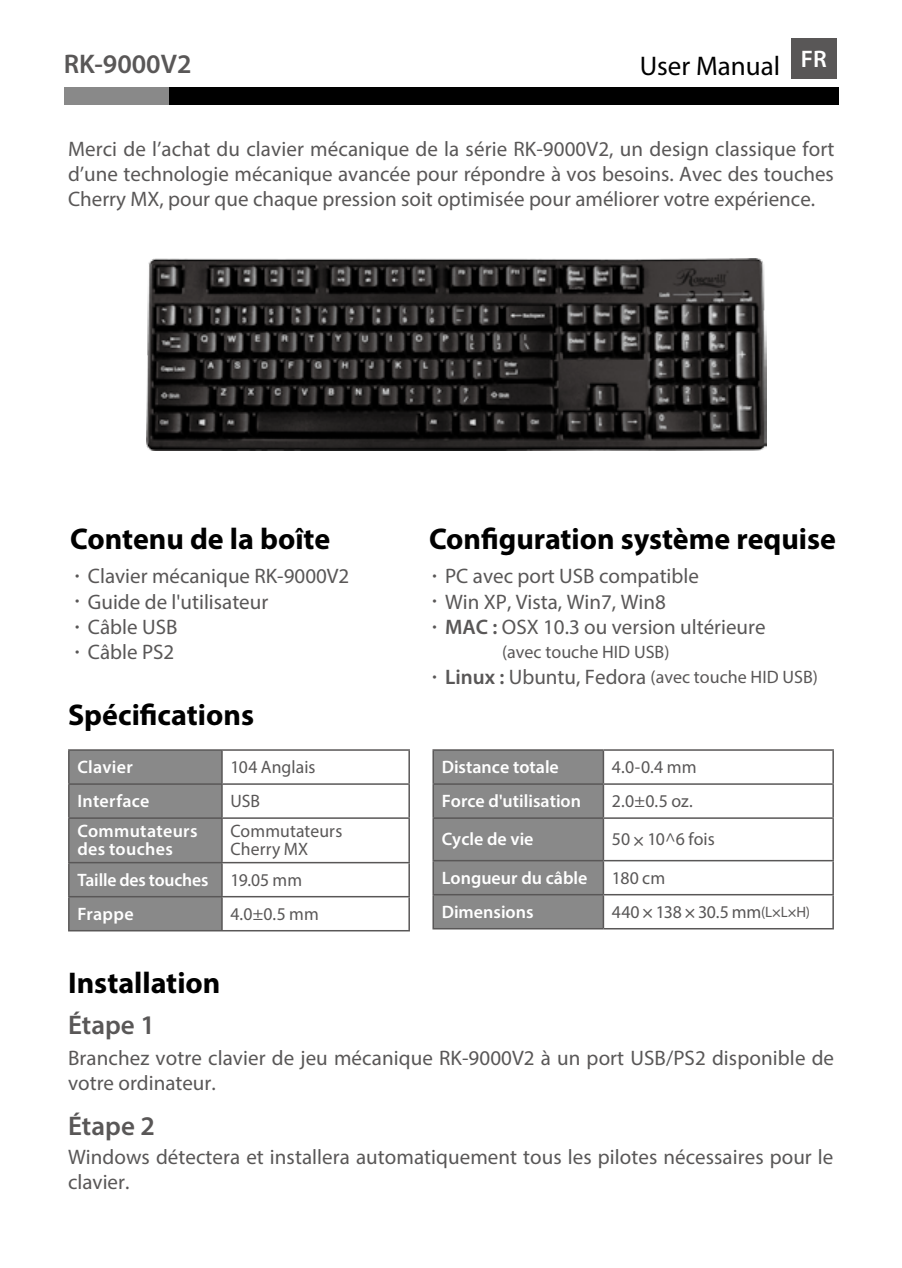
<style>
.page{position:relative;width:902px;height:1268px;background:#fff}
.page>*{position:absolute;margin:0;border:0;box-sizing:border-box;transform-origin:0 0}
.t1{font:700 30px "Myriad Pro";color:#000}
.t2{font:600 27px "Myriad Pro";color:#595757}
.t3{font:27px "Myriad Pro";color:#000}
.t4{font:600 24px "Myriad Pro";color:#fff}
.t5{font:21px/25.2px "Myriad Pro";color:#595757}
.t6{font:18px/18px "Myriad Pro";color:#595757}
.t7{font:600 18px/33.9px "Myriad Pro";color:#fff}
.t8{font:600 18px/18px "Myriad Pro";letter-spacing:.02em;color:#fff}
.s1{font-family:"Adobe Ming Std";font-weight:300}
.s2{font-weight:400;color:#595757}
.s3{font-weight:600}
.s4{font-family:"Adobe Ming Std";font-weight:300;font-size:21px}
.s5{font-weight:600;font-size:21px}
.s6{font-size:21px}
.s7{font-family:"Helvetica"}
.s8{font-size:15px}
.s9{font-family:"Helvetica";font-size:15px}
</style>
<div class="page">
<div style="left:95px;top:87px;width:743px;height:17px;background:#000"></div>
<div style="left:64px;top:87px;width:104px;height:17px;background:#898989"></div>
<div style="left:70px;top:750px;width:151px;height:179px;background:#898989"></div>
<hr style="left:68px;top:749px;width:154px;height:1px;background:#595757">
<hr style="left:68px;top:750px;width:2px;height:33px;background:#595757">
<hr style="left:222px;top:749px;width:188px;height:1px;background:#595757">
<hr style="left:221px;top:750px;width:2px;height:33px;background:#595757">
<hr style="left:408px;top:750px;width:2px;height:33px;background:#595757">
<hr style="left:68px;top:783px;width:154px;height:1px;background:#595757">
<hr style="left:68px;top:784px;width:2px;height:33px;background:#595757">
<hr style="left:222px;top:783px;width:188px;height:1px;background:#595757">
<hr style="left:221px;top:784px;width:2px;height:33px;background:#595757">
<hr style="left:408px;top:784px;width:2px;height:33px;background:#595757">
<hr style="left:68px;top:817px;width:154px;height:1px;background:#595757">
<hr style="left:68px;top:818px;width:2px;height:43px;background:#595757">
<hr style="left:222px;top:817px;width:188px;height:1px;background:#595757">
<hr style="left:221px;top:818px;width:2px;height:43px;background:#595757">
<hr style="left:408px;top:818px;width:2px;height:43px;background:#595757">
<hr style="left:68px;top:861px;width:154px;height:2px;background:#595757">
<hr style="left:68px;top:863px;width:2px;height:32px;background:#595757">
<hr style="left:222px;top:861px;width:188px;height:2px;background:#595757">
<hr style="left:221px;top:863px;width:2px;height:32px;background:#595757">
<hr style="left:408px;top:863px;width:2px;height:32px;background:#595757">
<hr style="left:68px;top:895px;width:154px;height:2px;background:#595757">
<hr style="left:68px;top:897px;width:2px;height:32px;background:#595757">
<hr style="left:222px;top:895px;width:188px;height:2px;background:#595757">
<hr style="left:221px;top:897px;width:2px;height:32px;background:#595757">
<hr style="left:408px;top:897px;width:2px;height:32px;background:#595757">
<hr style="left:68px;top:929px;width:154px;height:2px;background:#595757">
<hr style="left:222px;top:929px;width:188px;height:2px;background:#595757">
<div style="left:434px;top:750px;width:168px;height:177px;background:#898989"></div>
<hr style="left:432px;top:749px;width:171px;height:1px;background:#595757">
<hr style="left:432px;top:750px;width:2px;height:33px;background:#595757">
<hr style="left:603px;top:749px;width:230px;height:1px;background:#595757">
<hr style="left:602px;top:750px;width:2px;height:33px;background:#595757">
<hr style="left:832px;top:750px;width:1px;height:33px;background:#595757">
<hr style="left:432px;top:783px;width:171px;height:1px;background:#595757">
<hr style="left:432px;top:784px;width:2px;height:33px;background:#595757">
<hr style="left:603px;top:783px;width:230px;height:1px;background:#595757">
<hr style="left:602px;top:784px;width:2px;height:33px;background:#595757">
<hr style="left:832px;top:784px;width:1px;height:33px;background:#595757">
<hr style="left:432px;top:817px;width:171px;height:1px;background:#595757">
<hr style="left:432px;top:818px;width:2px;height:41px;background:#595757">
<hr style="left:603px;top:817px;width:230px;height:1px;background:#595757">
<hr style="left:602px;top:818px;width:2px;height:41px;background:#595757">
<hr style="left:832px;top:818px;width:1px;height:41px;background:#595757">
<hr style="left:432px;top:859px;width:171px;height:2px;background:#595757">
<hr style="left:432px;top:861px;width:2px;height:32px;background:#595757">
<hr style="left:603px;top:859px;width:230px;height:2px;background:#595757">
<hr style="left:602px;top:861px;width:2px;height:32px;background:#595757">
<hr style="left:832px;top:861px;width:1px;height:32px;background:#595757">
<hr style="left:432px;top:893px;width:171px;height:2px;background:#595757">
<hr style="left:432px;top:895px;width:2px;height:32px;background:#595757">
<hr style="left:603px;top:893px;width:230px;height:2px;background:#595757">
<hr style="left:602px;top:895px;width:2px;height:32px;background:#595757">
<hr style="left:832px;top:895px;width:1px;height:32px;background:#595757">
<hr style="left:432px;top:927px;width:171px;height:2px;background:#595757">
<hr style="left:603px;top:927px;width:230px;height:2px;background:#595757">
<div style="left:790px;top:38px;width:46px;height:41px;background:#595757"></div>
<img style="left:146px;top:258px;width:620px;height:192px">
<p class="t2" style="left:64px;top:47px;width:129px">RK-9000V2</p>
<p class="t3" style="left:640px;top:49px;width:142px">User Manual</p>
<p class="t4" style="left:800px;top:44px;width:27px">FR</p>
<p class="t5" style="left:68px;top:136px;width:767px;text-align:justify">Merci de l’achat du clavier mécanique de la série RK-9000V2, un design classique fort d’une technologie mécanique avancée pour répondre à vos besoins. Avec des touches Cherry MX, pour que chaque pression soit optimisée pour améliorer votre expérience.</p>
<h1 class="t1" style="left:70px;top:519px;width:262px">Contenu de la boîte</h1>
<h1 class="t1" style="left:429px;top:519px;width:408px">Configuration système requise</h1>
<p class="t5" style="left:67px;top:563px;width:284px"><span class="s1">•</span>Clavier mécanique RK-9000V2</p>
<p class="t5" style="left:67px;top:588px;width:203px"><span class="s1">•</span>Guide de l'utilisateur</p>
<p class="t5" style="left:67px;top:613px;width:112px"><span class="s1">•</span>Câble USB</p>
<p class="t5" style="left:67px;top:639px;width:109px"><span class="s1">•</span>Câble PS2</p>
<h1 class="t1" style="left:68px;top:695px;width:187px">Spécifications</h1>
<p class="t8" style="left:77px;top:757px;width:57px">Clavier</p>
<p class="t6" style="left:230px;top:757px;width:87px">104 Anglais</p>
<p class="t8" style="left:77px;top:791px;width:74px">Interface</p>
<p class="t6" style="left:230px;top:791px;width:31px">USB</p>
<p class="t8" style="left:77px;top:821px;width:122px">Commutateurs des touches</p>
<p class="t6" style="left:230px;top:822px;width:113px">Commutateurs<br>Cherry MX</p>
<p class="t7" style="left:77px;top:862px;width:226px">Taille des touches <span class="s2">19.05 mm<br></span>Frappe</p>
<p class="t6" style="left:230px;top:904px;width:90px">4.0±0.5 mm</p>
<h1 class="t1" style="left:68px;top:962px;width:154px">Installation</h1>
<p class="t2" style="left:68px;top:1007px;width:88px">Étape 1</p>
<p class="t5" style="left:424px;top:563px;width:276px"><span class="s1">•</span>PC avec port USB compatible</p>
<p class="t5" style="left:424px;top:588px;width:243px"><span class="s1">•</span>Win XP, Vista, Win7, Win8</p>
<p class="t5" style="left:424px;top:613px;width:343px"><span class="s1">•</span><span class="s3">MAC :</span> OSX 10.3 ou version ultérieure</p>
<p class="t6" style="left:502px;top:642px;width:169px">(avec touche HID USB)</p>
<p class="t6" style="left:424px;top:667px;width:395px"><span class="s4">•</span><span class="s5">Linux :</span> <span class="s6">Ubuntu, Fedora</span> (avec touche HID USB)</p>
<p class="t7" style="left:441px;top:749px;width:119px">Distance totale</p>
<p class="t6" style="left:612px;top:757px;width:86px">4.0-0.4 mm</p>
<p class="t7" style="left:441px;top:783px;width:141px">Force d'utilisation</p>
<p class="t6" style="left:612px;top:791px;width:82px">2.0±0.5 oz.</p>
<p class="t7" style="left:441px;top:821px;width:93px">Cycle de vie</p>
<p class="t6" style="left:612px;top:830px;width:104px">50 <span class="s7">×</span> 10^6 fois</p>
<p class="t7" style="left:441px;top:860px;width:147px">Longueur du câble</p>
<p class="t6" style="left:612px;top:868px;width:55px">180 cm</p>
<p class="t7" style="left:441px;top:894px;width:93px">Dimensions</p>
<p class="t6" style="left:612px;top:902px;width:200px">440 <span class="s7">×</span> 138 <span class="s7">×</span> 30.5 mm<span class="s8">(L</span><span class="s9">×</span><span class="s8">L</span><span class="s9">×</span><span class="s8">H)</span></p>
<p class="t5" style="left:68px;top:1044px;width:767px">Branchez votre clavier de jeu mécanique RK-9000V2 à un port USB/PS2 disponible de votre ordinateur.</p>
<p class="t2" style="left:68px;top:1108px;width:88px">Étape 2</p>
<p class="t5" style="left:68px;top:1143px;width:766px">Windows détectera et installera automatiquement tous les pilotes nécessaires pour le clavier.</p>
</div>
